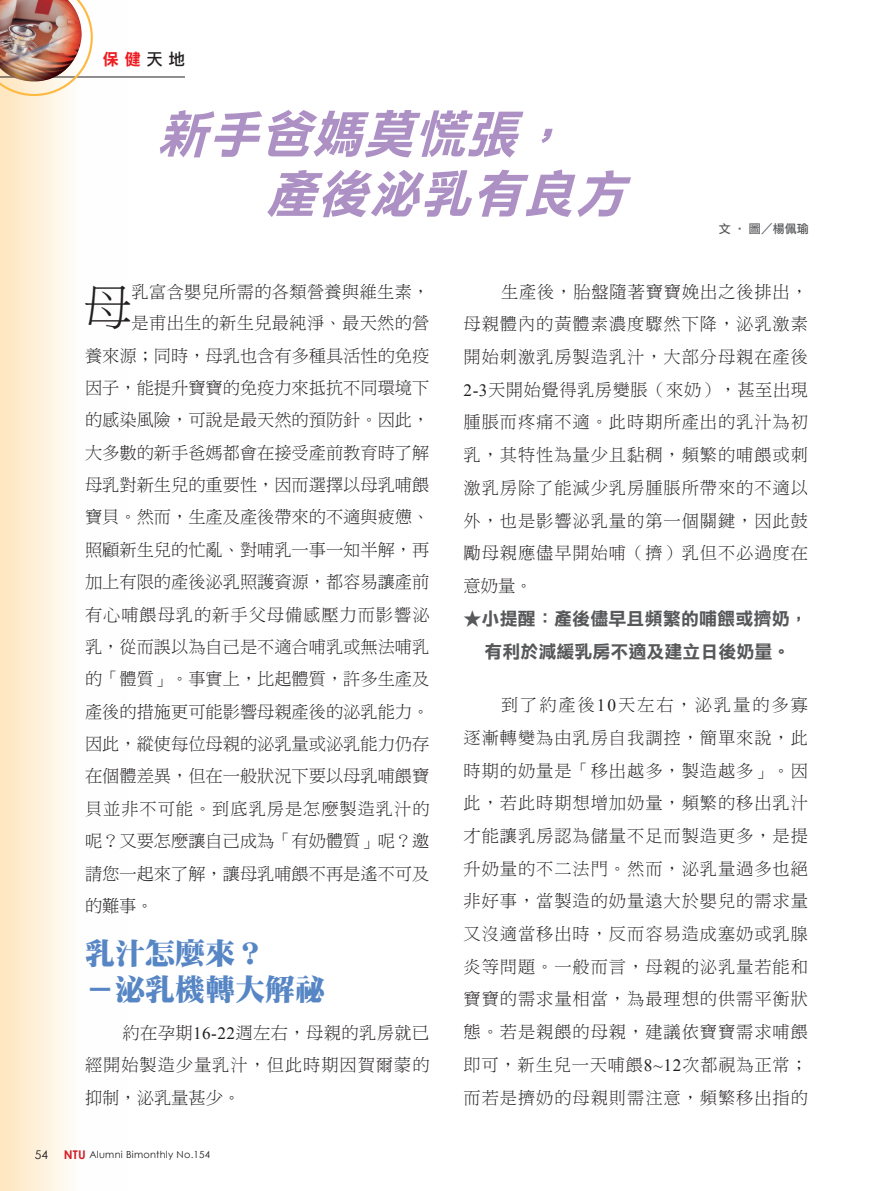
<style>
.page{position:relative;width:893px;height:1191px;background:#fff}
.page>*{position:absolute;margin:0;border:0;box-sizing:border-box;transform-origin:0 0}
.內文11_5{font:italic 51.3px "DF Li Hei Std W7";color:#ad91c4}
.內文字首放大{font:48.75px "DF Ming Std W3";color:#231f20}
.內文-中標{font:30px "DF Ming Std W12";color:#5786c5}
.內文-小小標{font:18px/32.7px "DF Li Hei Std W7";color:#57585a;text-align:center}
.內文11_5-2{font:17.25px/32.7px "DF Ming Std W3";letter-spacing:.055em;color:#231f20;text-align:justify}
.內文字首放大-2{font:17.25px "DF Ming Std W3";color:#231f20}
.內文字首放大-3{font:17.25px "DF Ming Std W3";letter-spacing:.055em;color:#231f20}
.t1{font:16.5px "DF Hei Std W9";color:#ee1d23}
.作者{font:12px "DF Li Hei Std W5";color:#57585a}
.t2{font:12px "Century Gothic";color:#231f20}
.t3{font:9.75px "Century Gothic";letter-spacing:.025em;color:#231f20}
.s1{font-family:"DF Li Hei Std W5";color:#231f20}
.s2{font-family:"Times New Roman"}
.s3{font-weight:700;font-size:12px;color:#d1232a}
</style>
<div class="page">
<div style="left:0;top:0;width:128px;height:1191px;background:linear-gradient(to right,#fee9c6,#feffff)"></div>
<hr style="left:0;top:77px;width:185px;height:1px;background:#231f20">
<img style="left:0;top:0;width:93px;height:96px">
<p class="t1" style="left:103px;top:50px;width:84px">保 健 <span class="s1">天地</span></p>
<p class="內文11_5" style="left:157px;top:106px;width:427px">新手爸媽莫慌張，</p>
<p class="內文11_5" style="left:266px;top:166px;width:375px">產後泌乳有良方</p>
<p class="作者" style="left:719px;top:222px;width:91px">文 ‧ 圖／楊佩瑜</p>
<p class="內文字首放大" style="left:83px;top:281px;width:50px">母</p>
<p class="內文字首放大-2" style="left:132px;top:282px;width:299px">乳富含嬰兒所需的各類營養與維生素，</p>
<p class="內文字首放大-2" style="left:132px;top:314px;width:299px">是甫出生的新生兒最純淨、最天然的營</p>
<p class="內文字首放大-2" style="left:85px;top:346px;width:346px">養來源；同時，母乳也含有多種具活性的免疫</p>
<p class="內文字首放大-2" style="left:85px;top:378px;width:346px">因子，能提升寶寶的免疫力來抵抗不同環境下</p>
<p class="內文字首放大-2" style="left:85px;top:411px;width:346px">的感染風險，可說是最天然的預防針。因此，</p>
<p class="內文字首放大-2" style="left:85px;top:443px;width:346px">大多數的新手爸媽都會在接受產前教育時了解</p>
<p class="內文字首放大-2" style="left:85px;top:475px;width:346px">母乳對新生兒的重要性，因而選擇以母乳哺餵</p>
<p class="內文字首放大-2" style="left:85px;top:508px;width:346px">寶貝。然而，生產及產後帶來的不適與疲憊、</p>
<p class="內文字首放大-2" style="left:85px;top:540px;width:346px">照顧新生兒的忙亂、對哺乳一事一知半解，再</p>
<p class="內文字首放大-2" style="left:85px;top:572px;width:346px">加上有限的產後泌乳照護資源，都容易讓產前</p>
<p class="內文字首放大-3" style="left:85px;top:605px;width:346px">有心哺餵母乳的新手父母備感壓力而影響泌</p>
<p class="內文字首放大-2" style="left:85px;top:637px;width:346px">乳，從而誤以為自己是不適合哺乳或無法哺乳</p>
<p class="內文字首放大-2" style="left:85px;top:670px;width:346px">的「體質」。事實上，比起體質，許多生產及</p>
<p class="內文字首放大-2" style="left:85px;top:702px;width:346px">產後的措施更可能影響母親產後的泌乳能力。</p>
<p class="內文字首放大-2" style="left:85px;top:734px;width:346px">因此，縱使每位母親的泌乳量或泌乳能力仍存</p>
<p class="內文字首放大-2" style="left:85px;top:767px;width:346px">在個體差異，但在一般狀況下要以母乳哺餵寶</p>
<p class="內文字首放大-3" style="left:85px;top:799px;width:346px">貝並非不可能。到底乳房是怎麼製造乳汁的</p>
<p class="內文字首放大-2" style="left:85px;top:831px;width:346px">呢？又要怎麼讓自己成為「有奶體質」呢？邀</p>
<p class="內文字首放大-2" style="left:85px;top:864px;width:346px">請您一起來了解，讓母乳哺餵不再是遙不可及</p>
<p class="內文字首放大-2" style="left:85px;top:896px;width:70px">的難事。</p>
<p class="內文-中標" style="left:85px;top:936px;width:181px">乳汁怎麼來？</p>
<p class="內文-中標" style="left:85px;top:973px;width:241px">－泌乳機轉大解祕</p>
<p class="內文11_5-2" style="left:85px;top:1016px;width:346px;text-indent:38px">約在孕期<span class="s2">16-22</span>週左右，母親的乳房就已經開始製造少量乳汁，但此時期因賀爾蒙的抑制，泌乳量甚少。</p>
<p class="t2" style="left:35px;top:1147px;width:15px">54</p>
<p class="t3" style="left:64px;top:1148px;width:148px"><span class="s3">NTU</span> Alumni Bimonthly No.154</p>
<p class="內文11_5-2" style="left:463px;top:275px;width:346px;text-indent:38px">生產後，胎盤隨著寶寶娩出之後排出，母親體內的黃體素濃度驟然下降，泌乳激素開始刺激乳房製造乳汁，大部分母親在產後<span class="s2">2-3</span>天開始覺得乳房變脹（來奶），甚至出現腫脹而疼痛不適。此時期所產出的乳汁為初乳，其特性為量少且黏稠，頻繁的哺餵或刺激乳房除了能減少乳房腫脹所帶來的不適以外，也是影響泌乳量的第一個關鍵，因此鼓勵母親應儘早開始哺（擠）乳但不必過度在意奶量。</p>
<p class="內文-小小標" style="left:463px;top:602px;width:346px">★小提醒：產後儘早且頻繁的哺餵或擠奶，有利於減緩乳房不適及建立日後奶量。</p>
<p class="內文11_5-2" style="left:463px;top:688px;width:346px;text-indent:38px">到了約產後<span class="s2">10</span>天左右，泌乳量的多寡逐漸轉變為由乳房自我調控，簡單來說，此時期的奶量是「移出越多，製造越多」。因此，若此時期想增加奶量，頻繁的移出乳汁才能讓乳房認為儲量不足而製造更多，是提升奶量的不二法門。然而，泌乳量過多也絕非好事，當製造的奶量遠大於嬰兒的需求量又沒適當移出時，反而容易造成塞奶或乳腺炎等問題。一般而言，母親的泌乳量若能和寶寶的需求量相當，為最理想的供需平衡狀態。若是親餵的母親，建議依寶寶需求哺餵即可，新生兒一天哺餵<span class="s2">8~12</span>次都視為正常；而若是擠奶的母親則需注意，頻繁移出指的</p>
</div>
